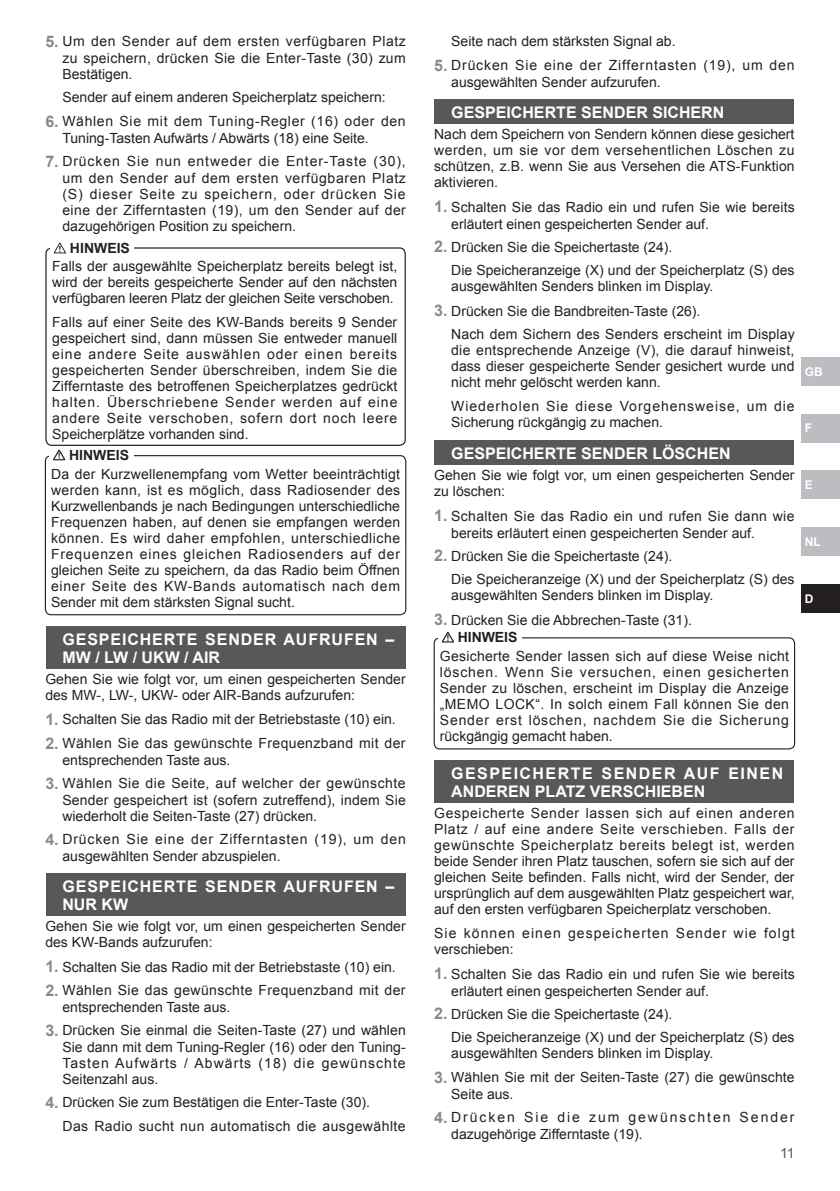
<style>
.page{position:relative;width:840px;height:1191px;background:#fff}
.page>*{position:absolute;margin:0;border:0;box-sizing:border-box;transform-origin:0 0}
.t1{font:700 16px/18px "Arial";letter-spacing:.055em;color:#fff}
.t2{font:700 16px "Arial";color:#fff}
.t3{font:700 16px/18px "Arial";letter-spacing:.09em;color:#fff}
.t4{font:14px/16px "Arial";color:#231f20}
.t5{font:14px/17px "Arial";letter-spacing:.03em;color:#231f20}
.t6{font:14px/17px "Arial";letter-spacing:.06em;color:#231f20}
.t7{font:14px/16px "Arial";letter-spacing:.065em;color:#231f20}
.t8{font:14px/17px "Arial";letter-spacing:.14em;color:#231f20}
.t9{font:14px/16px "Arial";letter-spacing:.075em;color:#231f20}
.t10{font:700 14px "Arial";color:#231f20}
.t11{font:14px "Arial";color:#57585a}
.t12{font:700 12px "Arial";color:#fff}
.s1{font-weight:700;font-size:16px;color:#89898a}
.s2{font-weight:700}
</style>
<div class="page">
<div style="left:801px;top:357px;width:38px;height:29px;background:#bcbdc0"></div>
<div style="left:801px;top:414px;width:38px;height:28px;background:#bcbdc0"></div>
<div style="left:801px;top:471px;width:38px;height:28px;background:#bcbdc0"></div>
<div style="left:801px;top:527px;width:38px;height:29px;background:#bcbdc0"></div>
<div style="left:801px;top:584px;width:38px;height:28px;background:#231f20"></div>
<div style="left:45px;top:455px;width:361px;height:160px;border:1px solid #231f20;border-radius:6px"></div>
<div style="left:46px;top:626px;width:359px;height:43px;background:#57585a"></div>
<div style="left:46px;top:873px;width:359px;height:43px;background:#57585a"></div>
<div style="left:45px;top:247px;width:360px;height:199px;border:1px solid #231f20;border-radius:6px"></div>
<div style="left:50px;top:241px;width:83px;height:14px;background:#fff"></div>
<svg style="left:54px;top:242px;width:12px;height:11px"></svg>
<div style="left:49px;top:448px;width:84px;height:14px;background:#fff"></div>
<svg style="left:53px;top:449px;width:12px;height:11px"></svg>
<div style="left:434px;top:100px;width:359px;height:24px;background:#57585a"></div>
<div style="left:434px;top:440px;width:359px;height:25px;background:#57585a"></div>
<div style="left:433px;top:637px;width:361px;height:112px;border:1px solid #231f20;border-radius:6px"></div>
<div style="left:434px;top:760px;width:359px;height:43px;background:#57585a"></div>
<div style="left:438px;top:630px;width:83px;height:14px;background:#fff"></div>
<svg style="left:441px;top:632px;width:13px;height:10px"></svg>
<p class="t4" style="left:62px;top:35px;width:345px;text-align:justify;text-indent:-17px"><span class="s1">5.</span> Um den Sender auf dem ersten verfügbaren Platz zu speichern, drücken Sie die Enter-Taste (30) zum Bestätigen.</p>
<p class="t4" style="left:62px;top:90px;width:324px">Sender auf einem anderen Speicherplatz speichern:</p>
<p class="t4" style="left:62px;top:114px;width:344px;line-height:17px;text-indent:-17px"><span class="s1">6.</span> Wählen Sie mit dem Tuning-Regler (16) oder den<br>Tuning-Tasten Aufwärts / Abwärts (18) eine Seite.</p>
<p class="t4" style="left:62px;top:155px;width:345px;text-align:justify;text-indent:-17px"><span class="s1">7.</span> Drücken Sie nun entweder die Enter-Taste (30), um den Sender auf dem ersten verfügbaren Platz (S) dieser Seite zu speichern, oder drücken Sie eine der Zifferntasten (19), um den Sender auf der dazugehörigen Position zu speichern.</p>
<p class="t4" style="left:52px;top:259px;width:346px;text-align:justify">Falls der ausgewählte Speicherplatz bereits belegt ist, wird der bereits gespeicherte Sender auf den nächsten verfügbaren leeren Platz der gleichen Seite verschoben.</p>
<p class="t4" style="left:52px;top:315px;width:346px;text-align:justify">Falls auf einer Seite des KW-Bands bereits 9 Sender gespeichert sind, dann müssen Sie entweder manuell eine andere Seite auswählen oder einen bereits gespeicherten Sender überschreiben, indem Sie die Zifferntaste des betroffenen Speicherplatzes gedrückt halten. Überschriebene Sender werden auf eine andere Seite verschoben, sofern dort noch leere Speicherplätze vorhanden sind.</p>
<p class="t10" style="left:70px;top:243px;width:61px">HINWEIS</p>
<p class="t10" style="left:69px;top:450px;width:61px">HINWEIS</p>
<p class="t4" style="left:51px;top:467px;width:350px;text-align:justify">Da der Kurzwellenempfang vom Wetter beeinträchtigt werden kann, ist es möglich, dass Radiosender des Kurzwellenbands je nach Bedingungen unterschiedliche Frequenzen haben, auf denen sie empfangen werden können. Es wird daher empfohlen, unterschiedliche Frequenzen eines gleichen Radiosenders auf der gleichen Seite zu speichern, da das Radio beim Öffnen einer Seite des KW-Bands automatisch nach dem Sender mit dem stärksten Signal sucht.</p>
<p class="t1" style="left:62px;top:631px;width:333px">GESPEICHERTE SENDER AUFRUFEN –<br>MW / LW / UKW / AIR</p>
<p class="t4" style="left:45px;top:672px;width:361px">Gehen Sie wie folgt vor, um einen gespeicherten Sender des MW-, LW-, UKW- oder AIR-Bands aufzurufen:</p>
<p class="t4" style="left:45px;top:712px;width:352px"><span class="s1">1.</span> Schalten Sie das Radio mit der Betriebstaste (10) ein.</p>
<p class="t5" style="left:62px;top:736px;width:344px;text-indent:-17px"><span class="s1">2.</span> Wählen Sie das gewünschte Frequenzband mit der entsprechenden Taste aus.</p>
<p class="t4" style="left:62px;top:776px;width:345px;text-align:justify;text-indent:-17px"><span class="s1">3.</span> Wählen Sie die Seite, auf welcher der gewünschte Sender gespeichert ist (sofern zutreffend), indem Sie wiederholt die Seiten-Taste (27) drücken.</p>
<p class="t6" style="left:62px;top:832px;width:345px;text-indent:-17px"><span class="s1">4.</span> Drücken Sie eine der Zifferntasten (19), um den ausgewählten Sender abzuspielen.</p>
<p class="t1" style="left:62px;top:878px;width:333px">GESPEICHERTE SENDER AUFRUFEN –<br>NUR KW</p>
<p class="t4" style="left:45px;top:919px;width:361px">Gehen Sie wie folgt vor, um einen gespeicherten Sender des KW-Bands aufzurufen:</p>
<p class="t4" style="left:45px;top:960px;width:352px"><span class="s1">1.</span> Schalten Sie das Radio mit der Betriebstaste (10) ein.</p>
<p class="t5" style="left:62px;top:983px;width:344px;text-indent:-17px"><span class="s1">2.</span> Wählen Sie das gewünschte Frequenzband mit der entsprechenden Taste aus.</p>
<p class="t4" style="left:62px;top:1023px;width:345px;text-align:justify;text-indent:-17px"><span class="s1">3.</span> Drücken Sie einmal die Seiten-Taste (27) und wählen Sie dann mit dem Tuning-Regler (16) oder den Tuning-Tasten Aufwärts / Abwärts (18) die gewünschte Seitenzahl aus.</p>
<p class="t5" style="left:62px;top:1092px;width:344px;line-height:23.6px;text-indent:-17px"><span class="s1">4.</span> Drücken Sie zum Bestätigen die Enter-Taste (30).<br>Das Radio sucht nun automatisch die ausgewählte</p>
<p class="t4" style="left:451px;top:34px;width:226px">Seite nach dem stärksten Signal ab.</p>
<p class="t6" style="left:451px;top:58px;width:345px;text-indent:-17px"><span class="s1">5.</span> Drücken Sie eine der Zifferntasten (19), um den ausgewählten Sender aufzurufen.</p>
<p class="t2" style="left:451px;top:106px;width:274px">GESPEICHERTE SENDER SICHERN</p>
<p class="t4" style="left:434px;top:128px;width:362px;text-align:justify">Nach dem Speichern von Sendern können diese gesichert werden, um sie vor dem versehentlichen Löschen zu schützen, z.B. wenn Sie aus Versehen die ATS-Funktion aktivieren.</p>
<p class="t4" style="left:451px;top:199px;width:345px;line-height:17px;text-indent:-17px"><span class="s1">1.</span> Schalten Sie das Radio ein und rufen Sie wie bereits erläutert einen gespeicherten Sender auf.</p>
<p class="t4" style="left:451px;top:236px;width:344px;line-height:23.6px;text-indent:-17px"><span class="s1">2.</span> Drücken Sie die Speichertaste (24).<br>Die Speicheranzeige (X) und der Speicherplatz (S) des</p>
<p class="t4" style="left:451px;top:279px;width:263px">ausgewählten Senders blinken im Display.</p>
<p class="t4" style="left:451px;top:300px;width:345px;line-height:23.6px;text-indent:-17px"><span class="s1">3.</span> Drücken Sie die Bandbreiten-Taste (26).<br>Nach dem Sichern des Senders erscheint im Display</p>
<p class="t4" style="left:451px;top:343px;width:344px;text-align:justify">die entsprechende Anzeige (V), die darauf hinweist, dass dieser gespeicherte Sender gesichert wurde und nicht mehr gelöscht werden kann.</p>
<p class="t7" style="left:451px;top:399px;width:345px">Wiederholen Sie diese Vorgehensweise, um die<br>Sicherung rückgängig zu machen.</p>
<p class="t2" style="left:451px;top:447px;width:281px">GESPEICHERTE SENDER LÖSCHEN</p>
<p class="t4" style="left:434px;top:469px;width:361px">Gehen Sie wie folgt vor, um einen gespeicherten Sender zu löschen:</p>
<p class="t4" style="left:451px;top:508px;width:344px;line-height:17px;text-indent:-17px"><span class="s1">1.</span> Schalten Sie das Radio ein und rufen Sie dann wie bereits erläutert einen gespeicherten Sender auf.</p>
<p class="t4" style="left:451px;top:545px;width:344px;line-height:23.6px;text-indent:-17px"><span class="s1">2.</span> Drücken Sie die Speichertaste (24).<br>Die Speicheranzeige (X) und der Speicherplatz (S) des</p>
<p class="t4" style="left:451px;top:588px;width:263px">ausgewählten Senders blinken im Display.</p>
<p class="t4" style="left:457px;top:612px;width:235px;line-height:17.8px;text-indent:-24px"><span class="s1">3.</span> Drücken Sie die Abbrechen-Taste (31).<br><span class="s2">HINWEIS</span></p>
<p class="t4" style="left:439px;top:649px;width:350px;text-align:justify">Gesicherte Sender lassen sich auf diese Weise nicht löschen. Wenn Sie versuchen, einen gesicherten Sender zu löschen, erscheint im Display die Anzeige „MEMO LOCK“. In solch einem Fall können Sie den Sender erst löschen, nachdem Sie die Sicherung rückgängig gemacht haben.</p>
<p class="t3" style="left:451px;top:765px;width:333px">GESPEICHERTE SENDER AUF EINEN<br>ANDEREN PLATZ VERSCHIEBEN</p>
<p class="t4" style="left:434px;top:806px;width:362px;text-align:justify">Gespeicherte Sender lassen sich auf einen anderen Platz / auf eine andere Seite verschieben. Falls der gewünschte Speicherplatz bereits belegt ist, werden beide Sender ihren Platz tauschen, sofern sie sich auf der gleichen Seite befinden. Falls nicht, wird der Sender, der ursprünglich auf dem ausgewählten Platz gespeichert war, auf den ersten verfügbaren Speicherplatz verschoben.</p>
<p class="t9" style="left:434px;top:926px;width:362px">Sie können einen gespeicherten Sender wie folgt verschieben:</p>
<p class="t4" style="left:451px;top:966px;width:345px;line-height:17px;text-indent:-17px"><span class="s1">1.</span> Schalten Sie das Radio ein und rufen Sie wie bereits erläutert einen gespeicherten Sender auf.</p>
<p class="t4" style="left:451px;top:1003px;width:344px;line-height:23.6px;text-indent:-17px"><span class="s1">2.</span> Drücken Sie die Speichertaste (24).<br>Die Speicheranzeige (X) und der Speicherplatz (S) des</p>
<p class="t4" style="left:451px;top:1046px;width:263px">ausgewählten Senders blinken im Display.</p>
<p class="t4" style="left:451px;top:1070px;width:345px;line-height:17px;text-indent:-17px"><span class="s1">3.</span> Wählen Sie mit der Seiten-Taste (27) die gewünschte<br>Seite aus.</p>
<p class="t8" style="left:451px;top:1110px;width:344px;text-indent:-17px"><span class="s1">4.</span> Drücken Sie die zum gewünschten Sender dazugehörige Zifferntaste (19).</p>
<p class="t11" style="left:779px;top:1147px;width:16px">11</p>
<p class="t12" style="left:804px;top:367px;width:19px">GB</p>
<p class="t12" style="left:804px;top:424px;width:9px">F</p>
<p class="t12" style="left:804px;top:480px;width:10px">E</p>
<p class="t12" style="left:804px;top:537px;width:17px">NL</p>
<p class="t12" style="left:804px;top:594px;width:10px">D</p>
</div>
